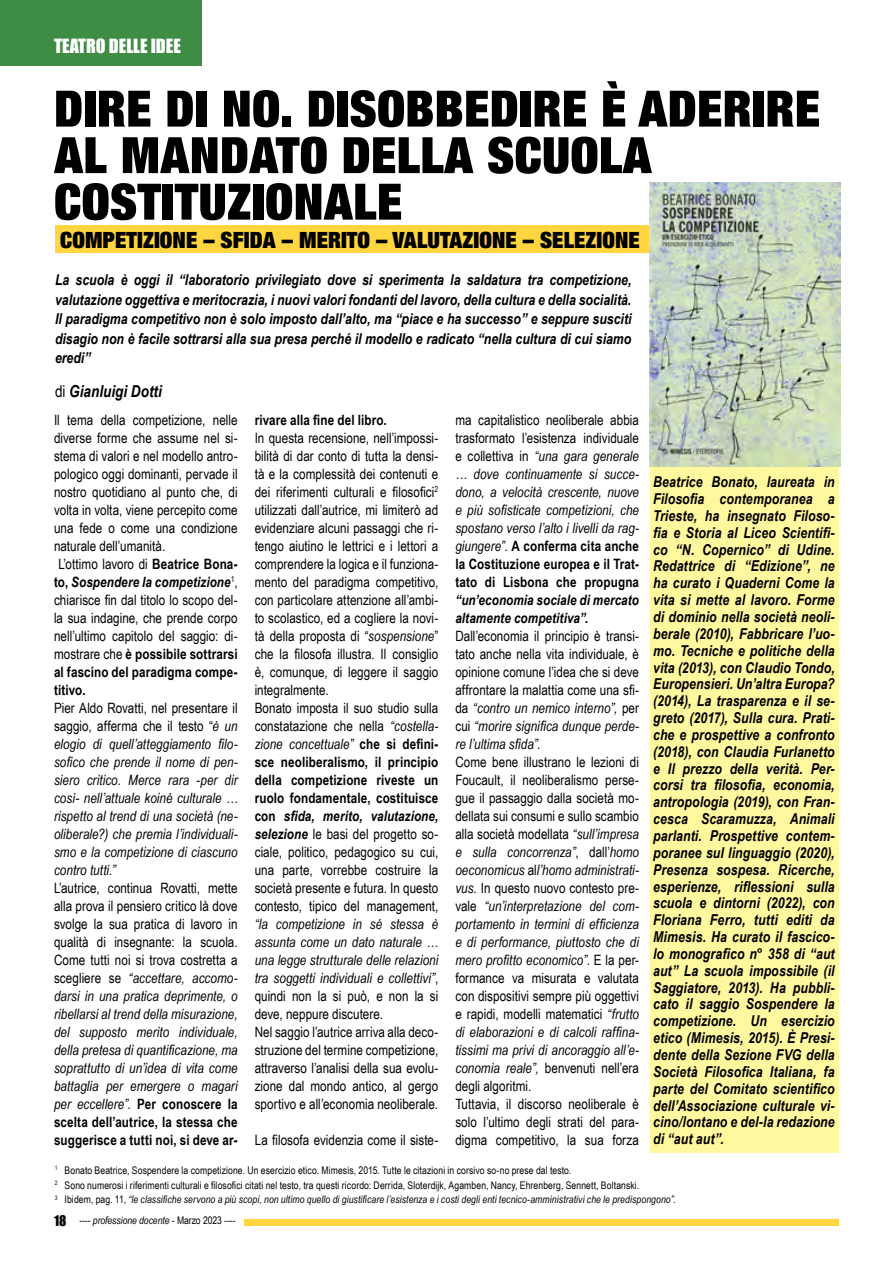
<style>
.page{position:relative;width:893px;height:1263px;background:#fff}
.page>*{position:absolute;margin:0;border:0;box-sizing:border-box;transform-origin:0 0}
.t1{font:900 expanded 50.25px/46.5px "Helvetica Neue";letter-spacing:.01em;color:#000}
.t2{font:900 expanded 22.5px "Helvetica Neue";letter-spacing:.005em;color:#000}
.t3{font:18px "Impact";color:#fff}
.t4{font:italic 700 16.5px "Arial Narrow";color:#000}
.t5{font:italic 700 15px/16.8px "Arial Narrow";color:#000;text-align:justify}
.t6{font:14.25px/18px "Arial Narrow";letter-spacing:.005em;color:#000;text-align:justify}
.t7{font:italic 14.25px/18px "Arial Narrow";letter-spacing:.005em;color:#000;text-align:justify}
.t8{font:700 14.25px "Arial Narrow";letter-spacing:.01em;color:#000}
.t9{font:10.5px "Arial Narrow";letter-spacing:.01em;color:#000}
.t10{font:italic 10.5px "Arial Narrow";letter-spacing:.01em;color:#000}
.s1{font-weight:400;font-style:normal}
.s2{font-weight:700}
.s3{font-weight:700;font-style:italic}
.s4{font-style:normal}
.s5{font-weight:700;font-style:normal}
.s6{font-style:italic}
.s7{font-family:"Impact";font-size:13.5px}
</style>
<div class="page">
<div style="left:244px;top:1219px;width:595px;height:6px;background:#ffd540"></div>
<div style="left:650px;top:413px;width:188px;height:739px;background:#fff89f"></div>
<div style="left:55px;top:225px;width:606px;height:28px;background:#ffd540"></div>
<img style="left:649px;top:183px;width:191px;height:283px">
<div style="left:0;top:0;width:201px;height:65px;background:#3f8c44"></div>
<p class="t3" style="left:54px;top:32px;width:128px">TEATRO DELLE IDEE</p>
<p class="t1" style="left:54px;top:84px;width:767px">DIRE DI NO. DISOBBEDIRE È ADERIRE<br>AL MANDATO DELLA SCUOLA</p>
<p class="t1" style="left:54px;top:177px;width:349px">COSTITUZIONALE</p>
<p class="t2" style="left:60px;top:226px;width:581px">COMPETIZIONE – SFIDA – MERITO – VALUTAZIONE – SELEZIONE</p>
<p class="t5" style="left:55px;top:269px;width:578px;line-height:19.5px">La scuola è oggi il “laboratorio privilegiato dove si sperimenta la saldatura tra competizione, valutazione oggettiva e meritocrazia, i nuovi valori fondanti del lavoro, della cultura e della socialità.<br>Il paradigma competitivo non è solo imposto dall’alto, ma “piace e ha successo” e seppure susciti disagio non è facile sottrarsi alla sua presa perché il modello e radicato “nella cultura di cui siamo eredi”</p>
<p class="t4" style="left:55px;top:379px;width:108px"><span class="s1">di</span> Gianluigi Dotti</p>
<p class="t6" style="left:54px;top:410px;width:185px">Il tema della competizione, nelle diverse forme che assume nel si&shy;stema di valori e nel modello antro&shy;pologico oggi dominanti, pervade il nostro quotidiano al punto che, di volta in volta, viene percepito come una fede o come una condizione naturale dell’umanità.</p>
<p class="t6" style="left:54px;top:554px;width:185px;text-indent:5px">L’ottimo lavoro di <span class="s2">Beatrice Bona&shy;to,</span> <span class="s3">Sospendere la competizione</span><sup>1</sup>, chiarisce fin dal titolo lo scopo del&shy;la sua indagine, che prende corpo nell’ultimo capitolo del saggio: di&shy;mostrare che <span class="s2">è possibile sottrarsi al fascino del paradigma compe&shy;titivo.</span></p>
<p class="t7" style="left:54px;top:699px;width:185px"><span class="s4">Pier Aldo Rovatti, nel presentare il saggio, afferma che il testo “</span>è un elogio di quell’atteggiamento filo&shy;sofico che prende il nome di pen&shy;siero critico. Merce rara -per dir così- nell’attuale koinè culturale … rispetto al trend di una società (ne&shy;oliberale?) che premia l’individuali&shy;smo e la competizione di ciascuno contro tutti.”</p>
<p class="t7" style="left:54px;top:879px;width:185px"><span class="s4">L’autrice, continua Rovatti, mette alla prova il pensiero critico là dove svolge la sua pratica di lavoro in qualità di insegnante: la scuola.<br>Come tutti noi si trova costretta a scegliere se</span> “accettare, accomo&shy;darsi in una pratica deprimente, o ribellarsi al trend della misurazione, del supposto merito individuale, della pretesa di quantificazione, ma soprattutto di un’idea di vita come battaglia per emergere o magari per eccellere”. <span class="s5">Per conoscere la scelta dell’autrice, la stessa che suggerisce a tutti noi, si deve ar-</span></p>
<p class="t8" style="left:255px;top:409px;width:134px">rivare alla fine del libro.</p>
<p class="t6" style="left:255px;top:428px;width:185px">In questa recensione, nell’impossi&shy;bilità di dar conto di tutta la densi&shy;tà e la complessità dei contenuti e dei riferimenti culturali e filosofici<sup>2 </sup>utilizzati dall’autrice, mi limiterò ad evidenziare alcuni passaggi che ri&shy;tengo aiutino le lettrici e i lettori a comprendere la logica e il funziona&shy;mento del paradigma competitivo, con particolare attenzione all’ambi&shy;to scolastico, ed a cogliere la novi&shy;tà della proposta di “<span class="s6">sospensione</span>” che la filosofa illustra. Il consiglio è, comunque, di leggere il saggio integralmente.</p>
<p class="t6" style="left:255px;top:698px;width:185px">Bonato imposta il suo studio sulla constatazione che nella <span class="s6">“costella&shy;zione concettuale”</span> <span class="s2">che si defini&shy;sce neoliberalismo, il principio della competizione riveste un ruolo fondamentale, costituisce con</span> <span class="s3">sfida, merito, valutazione, selezione</span> le basi del progetto so&shy;ciale, politico, pedagogico su cui, una parte, vorrebbe costruire la società presente e futura. In questo contesto, tipico del management, <span class="s6">“la competizione in sé stessa è assunta come un dato naturale … una legge strutturale delle relazioni tra soggetti individuali e collettivi”</span>, quindi non la si può, e non la si deve, neppure discutere.</p>
<p class="t6" style="left:255px;top:1023px;width:185px">Nel saggio l’autrice arriva alla deco&shy;struzione del termine competizione, attraverso l’analisi della sua evolu&shy;zione dal mondo antico, al gergo sportivo e all’economia neoliberale.</p>
<p class="t6" style="left:255px;top:1131px;width:185px">La filosofa evidenzia come il siste-</p>
<p class="t7" style="left:455px;top:411px;width:185px"><span class="s4">ma capitalistico neoliberale abbia trasformato l’esistenza individuale e collettiva in</span> “una gara generale … dove continuamente si succe&shy;dono, a velocità crescente, nuove e più sofisticate competizioni, che spostano verso l’alto i livelli da rag&shy;giungere”. <span class="s5">A conferma cita anche la Costituzione europea e il Trat&shy;tato di Lisbona che propugna </span><span class="s2">“un’economia sociale di mercato altamente competitiva”.</span></p>
<p class="t6" style="left:455px;top:626px;width:185px">Dall’economia il principio è transi&shy;tato anche nella vita individuale, è opinione comune l’idea che si deve affrontare la malattia come una sfi&shy;da <span class="s6">“contro un nemico interno”,</span> per cui <span class="s6">“morire significa dunque perde&shy;re l’ultima sfida”.</span></p>
<p class="t6" style="left:455px;top:752px;width:185px">Come bene illustrano le lezioni di Foucault, il neoliberalismo perse&shy;gue il passaggio dalla società mo&shy;dellata sui consumi e sullo scambio alla società modellata <span class="s6">“sull’impresa e sulla concorrenza”</span>, dall’<span class="s6">homo oeconomicus</span> al<span class="s6">l’homo administrati&shy;vus.</span> In questo nuovo contesto pre&shy;vale <span class="s6">“un’interpretazione del com&shy;portamento in termini di efficienza e di performance, piuttosto che di mero profitto economico”</span>. E la per&shy;formance va misurata e valutata con dispositivi sempre più oggettivi e rapidi, modelli matematici <span class="s6">“frutto di elaborazioni e di calcoli raffina&shy;tissimi ma privi di ancoraggio all’e&shy;conomia reale”,</span> benvenuti nell’era degli algoritmi.</p>
<p class="t6" style="left:455px;top:1095px;width:185px">Tuttavia, il discorso neoliberale è solo l’ultimo degli strati del para&shy;digma competitivo, la sua forza</p>
<p class="t5" style="left:653px;top:473px;width:183px">Beatrice Bonato, laureata in Filosofia contemporanea a Trieste, ha insegnato Filoso&shy;fia e Storia al Liceo Scientifi&shy;co “N. Copernico” di Udine.<br>Redattrice di “Edizione”, ne ha curato i Quaderni Come la vita si mette al lavoro. Forme di dominio nella società neoli&shy;berale (2010), Fabbricare l’uo&shy;mo. Tecniche e politiche della vita (2013), con Claudio Tondo, Europensieri. Un’altra Europa? (2014), La trasparenza e il se&shy;greto (2017), Sulla cura. Prati&shy;che e prospettive a confronto (2018), con Claudia Furlanetto e Il prezzo della verità. Per&shy;corsi tra filosofia, economia, antropologia (2019), con Fran&shy;cesca Scaramuzza, Animali parlanti. Prospettive contem&shy;poranee sul linguaggio (2020), Presenza sospesa. Ricerche, esperienze, riflessioni sulla scuola e dintorni (2022), con Floriana Ferro, tutti editi da Mimesis. Ha curato il fascico&shy;lo monografico n° 358 di “aut aut” La scuola impossibile (il Saggiatore, 2013). Ha pubbli&shy;cato il saggio Sospendere la competizione. Un esercizio etico (Mimesis, 2015). È Presi&shy;dente della Sezione FVG della Società Filosofica Italiana, fa parte del Comitato scientifico dell’Associazione culturale vi&shy;cino/lontano e del-la redazione di “aut aut”.</p>
<p class="t9" style="left:55px;top:1162px;width:518px"><sup>1</sup> Bonato Beatrice, Sospendere la competizione. Un esercizio etico. Mimesis, 2015. Tutte le citazioni in corsivo so-no prese dal testo.</p>
<p class="t9" style="left:55px;top:1177px;width:586px"><sup>2</sup> Sono numerosi i riferimenti culturali e filosofici citati nel testo, tra questi ricordo: Derrida, Sloterdijk, Agamben, Nancy, Ehrenberg, Sennett, Boltanski.</p>
<p class="t10" style="left:55px;top:1192px;width:623px"><sup>3</sup> <span class="s4">Ibidem, pag. 11,</span> “le classifiche servono a più scopi, non ultimo quello di giustificare l’esistenza e i costi degli enti tecnico-amministrativi che le predispongono”.</p>
<p class="t9" style="left:54px;top:1213px;width:183px"><span class="s7">18</span> ---- <span class="s6">professione docente</span> - Marzo 2023 ----</p>
</div>
